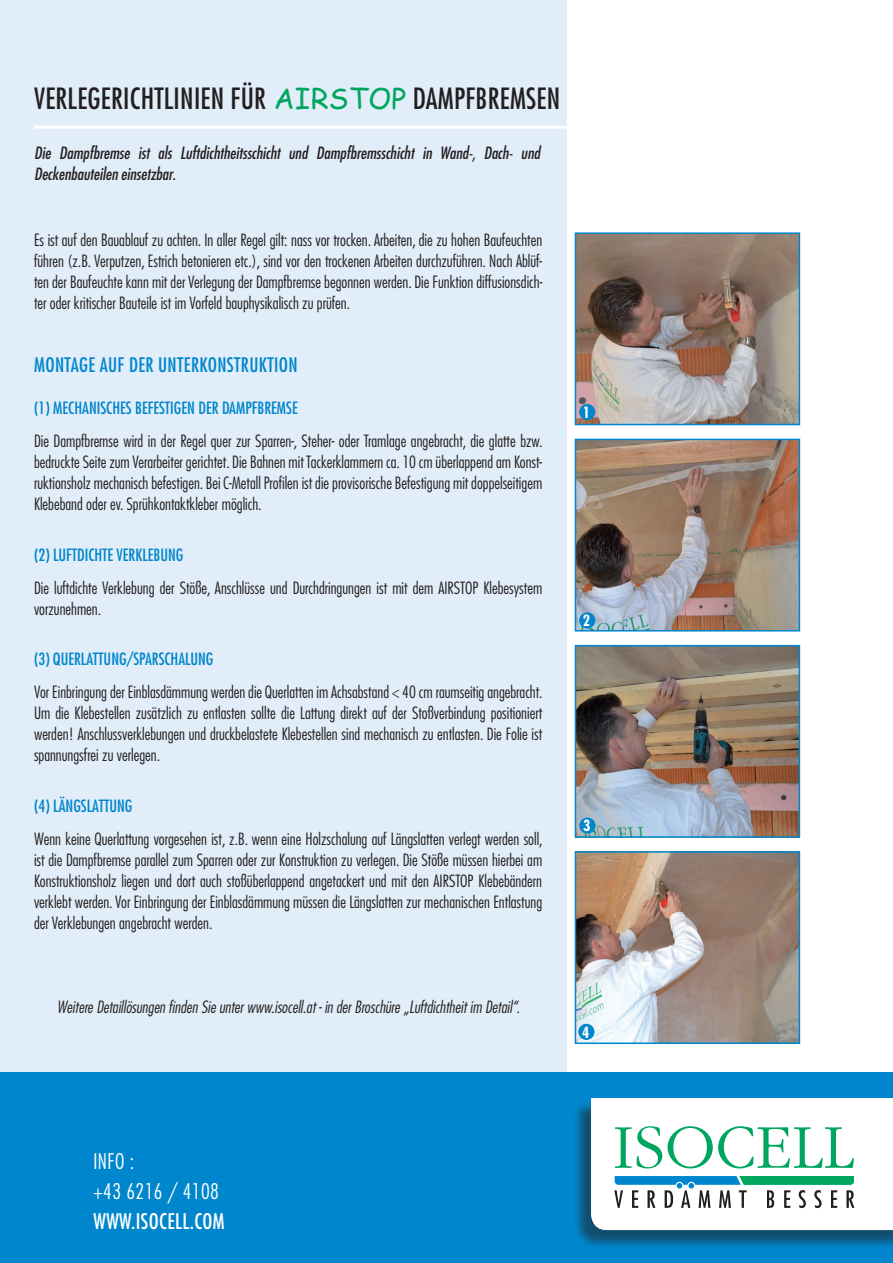
<style>
.page{position:relative;width:893px;height:1263px;background:#fff}
.page>*{position:absolute;margin:0;border:0;box-sizing:border-box;transform-origin:0 0}
.t1{font:500 condensed 28.5px "Futura LT Pro";letter-spacing:.01em;color:#231f20}
.t2{font:300 condensed 21px/30px "Futura LT Pro";letter-spacing:.02em;color:#fff}
.t3{font:500 condensed 21px "Futura LT Pro";letter-spacing:.02em;color:#fff}
.t4{font:500 condensed 19.5px "Futura LT Pro";letter-spacing:.02em;color:#0086cc}
.t5{font:300 condensed 16.5px/21px "Futura LT Pro";color:#231f20;text-align:justify}
.t6{font:500 condensed 16.5px "Futura LT Pro";color:#0086cc}
.t7{font:italic 500 condensed 16.5px/21px "Futura LT Pro";color:#231f20}
.t8{font:italic 300 condensed 16.5px "Futura LT Pro";color:#231f20}
.t9{font:700 condensed 15px "Futura LT Pro";color:#fff}
.s1{font-family:"Comic Sans MS";font-weight:400;font-stretch:normal;color:#00a660}
</style>
<div class="page">
<img style="left:578px;top:235px;width:219px;height:187px">
<div style="left:575px;top:232px;width:225px;height:193px;border:2px solid #0086cc"></div>
<img style="left:578px;top:442px;width:219px;height:186px">
<div style="left:575px;top:439px;width:225px;height:192px;border:2px solid #0086cc"></div>
<img style="left:578px;top:648px;width:219px;height:187px">
<div style="left:575px;top:645px;width:225px;height:193px;border:2px solid #0086cc"></div>
<img style="left:578px;top:854px;width:219px;height:187px">
<div style="left:575px;top:851px;width:225px;height:193px;border:2px solid #0086cc"></div>
<div style="left:0;top:0;width:566px;height:1073px;background:#e1edf8"></div>
<hr style="left:34px;top:126px;width:537px;height:3px;background:#fff">
<div style="left:579px;top:404px;width:16px;height:16px;background:#0086cc;border-radius:50%"></div>
<div style="left:579px;top:612px;width:16px;height:16px;background:#0086cc;border-radius:50%"></div>
<div style="left:579px;top:817px;width:16px;height:17px;background:#0086cc;border-radius:50%"></div>
<div style="left:578px;top:1024px;width:16px;height:16px;background:#0086cc;border-radius:50%"></div>
<div style="left:0;top:1073px;width:893px;height:190px;background:#0086cc"></div>
<div style="left:573px;top:1101px;width:320px;height:148px;background:#231f20;opacity:.32"></div>
<svg style="left:591px;top:1098px;width:302px;height:132px;background:#dcede9"></svg>
<h1 class="t1" style="left:34px;top:78px;width:528px">VERLEGERICHTLINIEN FÜR <span class="s1">AIRSTOP</span> DAMPFBREMSEN</h1>
<p class="t7" style="left:34px;top:142px;width:508px">Die Dampfbremse ist als Luftdichtheitsschicht und Dampfbremsschicht in Wand-, Dach- und<br>Deckenbauteilen einsetzbar.</p>
<p class="t5" style="left:34px;top:229px;width:510px">Es ist auf den Bauablauf zu achten. In aller Regel gilt: nass vor trocken. Arbeiten, die zu hohen Baufeuchten führen (z.B. Verputzen, Estrich betonieren etc.), sind vor den trockenen Arbeiten durchzuführen. Nach Ablüf&shy;ten der Baufeuchte kann mit der Verlegung der Dampfbremse begonnen werden. Die Funktion diffusionsdich&shy;ter oder kritischer Bauteile ist im Vorfeld bauphysikalisch zu prüfen.</p>
<p class="t4" style="left:34px;top:351px;width:265px">MONTAGE AUF DER UNTERKONSTRUKTION</p>
<p class="t6" style="left:34px;top:397px;width:265px">(1) MECHANISCHES BEFESTIGEN DER DAMPFBREMSE</p>
<p class="t5" style="left:34px;top:430px;width:510px">Die Dampfbremse wird in der Regel quer zur Sparren-, Steher- oder Tramlage angebracht, die glatte bzw. bedruckte Seite zum Verarbeiter gerichtet. Die Bahnen mit Tackerklammern ca. 10 cm überlappend am Konst&shy;ruktionsholz mechanisch befestigen. Bei C-Metall Profilen ist die provisorische Befestigung mit doppelseitigem Klebeband oder ev. Sprühkontaktkleber möglich.</p>
<p class="t6" style="left:34px;top:543px;width:151px">(2) LUFTDICHTE VERKLEBUNG</p>
<p class="t5" style="left:34px;top:577px;width:510px">Die luftdichte Verklebung der Stöße, Anschlüsse und Durchdringungen ist mit dem AIRSTOP Klebesystem vorzunehmen.</p>
<p class="t6" style="left:34px;top:648px;width:181px">(3) QUERLATTUNG/SPARSCHALUNG</p>
<p class="t5" style="left:34px;top:681px;width:510px">Vor Einbringung der Einblasdämmung werden die Querlatten im Achsabstand &lt; 40 cm raumseitig angebracht.<br>Um die Klebestellen zusätzlich zu entlasten sollte die Lattung direkt auf der Stoßverbindung positioniert werden! Anschlussverklebungen und druckbelastete Klebestellen sind mechanisch zu entlasten. Die Folie ist spannungsfrei zu verlegen.</p>
<p class="t6" style="left:34px;top:794px;width:100px">(4) LÄNGSLATTUNG</p>
<p class="t5" style="left:34px;top:828px;width:510px">Wenn keine Querlattung vorgesehen ist, z.B. wenn eine Holzschalung auf Längslatten verlegt werden soll, ist die Dampfbremse parallel zum Sparren oder zur Konstruktion zu verlegen. Die Stöße müssen hierbei am Konstruktionsholz liegen und dort auch stoßüberlappend angetackert und mit den AIRSTOP Klebebändern verklebt werden. Vor Einbringung der Einblasdämmung müssen die Längslatten zur mechanischen Entlastung der Verklebungen angebracht werden.</p>
<p class="t9" style="left:583px;top:402px;width:9px">1</p>
<p class="t9" style="left:583px;top:611px;width:9px">2</p>
<p class="t9" style="left:583px;top:816px;width:9px">3</p>
<p class="t8" style="left:57px;top:996px;width:464px">Weitere Detaillösungen finden Sie unter www.isocell.at - in der Broschüre „Luftdichtheit im Detail“.</p>
<p class="t9" style="left:582px;top:1022px;width:9px">4</p>
<p class="t2" style="left:94px;top:1146px;width:127px">INFO :<br>+43 6216 / 4108</p>
<p class="t3" style="left:94px;top:1207px;width:133px">WWW.ISOCELL.COM</p>
</div>
